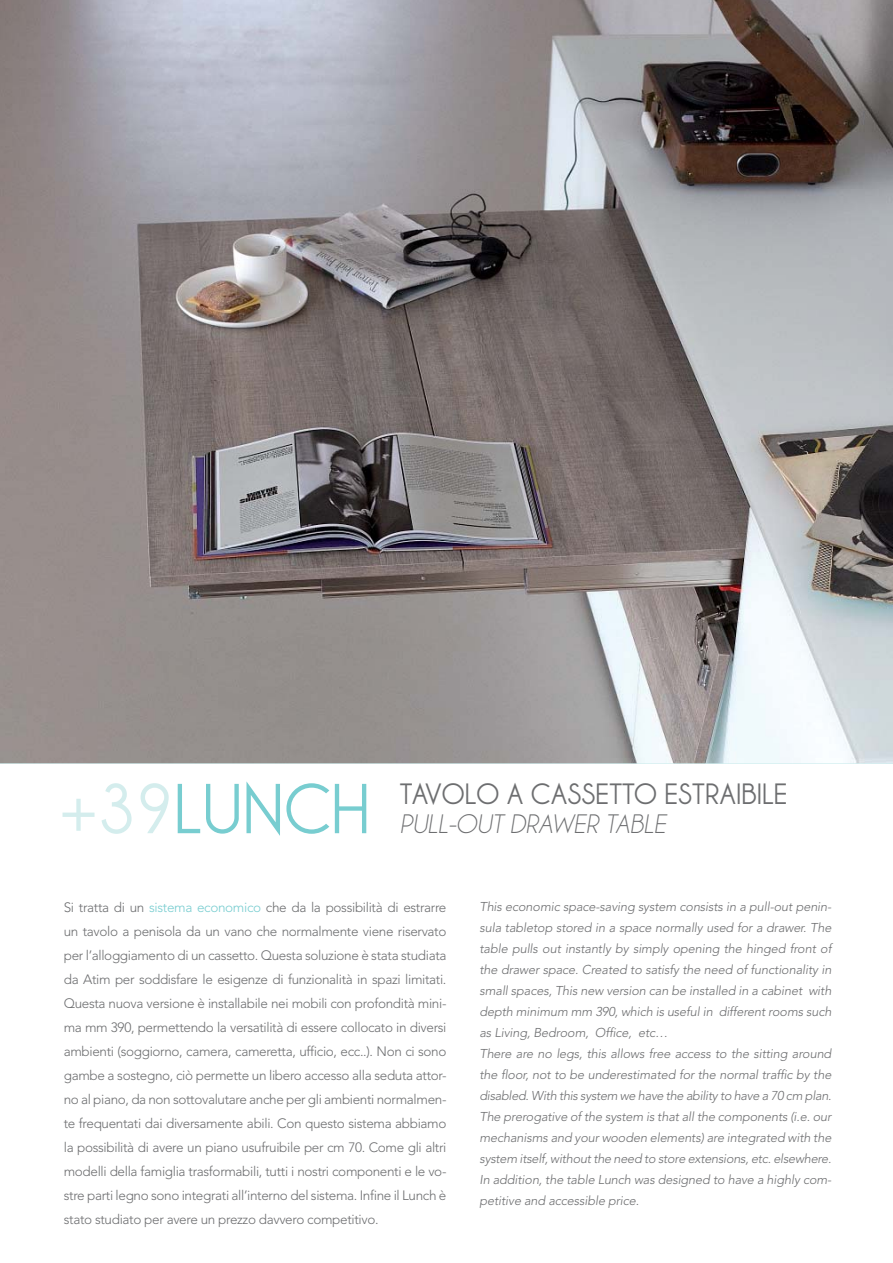
<style>
.page{position:relative;width:893px;height:1263px;background:#fff}
.page>*{position:absolute;margin:0;border:0;box-sizing:border-box;transform-origin:0 0}
.t1{font:700 72px "Champagne&Limousines";color:#78cdd0}
.t2{font:700 30px "Champagne&Limousines";color:#6d6e70}
.t3{font:italic 27px "Champagne&Limousines";color:#6d6e70}
.t4{font:300 13.5px/24px "Avenir";letter-spacing:-.025em;color:#6d6e70;text-align:justify}
.t5{font:italic 300 12.75px/21px "Avenir";letter-spacing:-.01em;color:#6d6e70}
.s1{color:#d4eded}
.s2{color:#78cdd0}
</style>
<div class="page">
<img style="left:0;top:0;width:893px;height:763px">
<h1 class="t1" style="left:60px;top:768px;width:312px"><span class="s1">+39</span>LUNCH</h1>
<h2 class="t2" style="left:400px;top:777px;width:390px">TAVOLO A CASSETTO ESTRAIBILE</h2>
<h3 class="t3" style="left:400px;top:809px;width:268px">PULL-OUT DRAWER TABLE</h3>
<p class="t4" style="left:64px;top:896px;width:384px">Si tratta di un <span class="s2">sistema economico</span> che da la possibilità di estrarre un tavolo a penisola da un vano che normalmente viene riservato per l’alloggiamento di un cassetto. Questa soluzione è stata studiata da Atim per soddisfare le esigenze di funzionalità in spazi limitati.<br>Questa nuova versione è installabile nei mobili con profondità mini&shy;ma mm 390, permettendo la versatilità di essere collocato in diversi ambienti (soggiorno, camera, cameretta, ufficio, ecc..). Non ci sono gambe a sostegno, ciò permette un libero accesso alla seduta attor&shy;no al piano, da non sottovalutare anche per gli ambienti normalmen&shy;te frequentati dai diversamente abili. Con questo sistema abbiamo la possibilità di avere un piano usufruibile per cm 70. Come gli altri modelli della famiglia trasformabili, tutti i nostri componenti e le vo&shy;stre parti legno sono integrati all’interno del sistema. Infine il Lunch è stato studiato per avere un prezzo davvero competitivo.</p>
<p class="t5" style="left:479px;top:897px;width:353px">This economic space-saving system consists in a pull-out penin&shy;sula tabletop stored in a space normally used for a drawer. The table pulls out instantly by simply opening the hinged front of the drawer space. Created to satisfy the need of functionality in small spaces, This new version can be installed in a cabinet with depth minimum mm 390, which is useful in different rooms such as Living, Bedroom, Office, etc…<br>There are no legs, this allows free access to the sitting around the floor, not to be underestimated for the normal traffic by the disabled. With this system we have the ability to have a 70 cm plan.<br>The prerogative of the system is that all the components (i.e. our mechanisms and your wooden elements) are integrated with the system itself, without the need to store extensions, etc. elsewhere.<br>In addition, the table Lunch was designed to have a highly com&shy;petitive and accessible price.</p>
</div>
